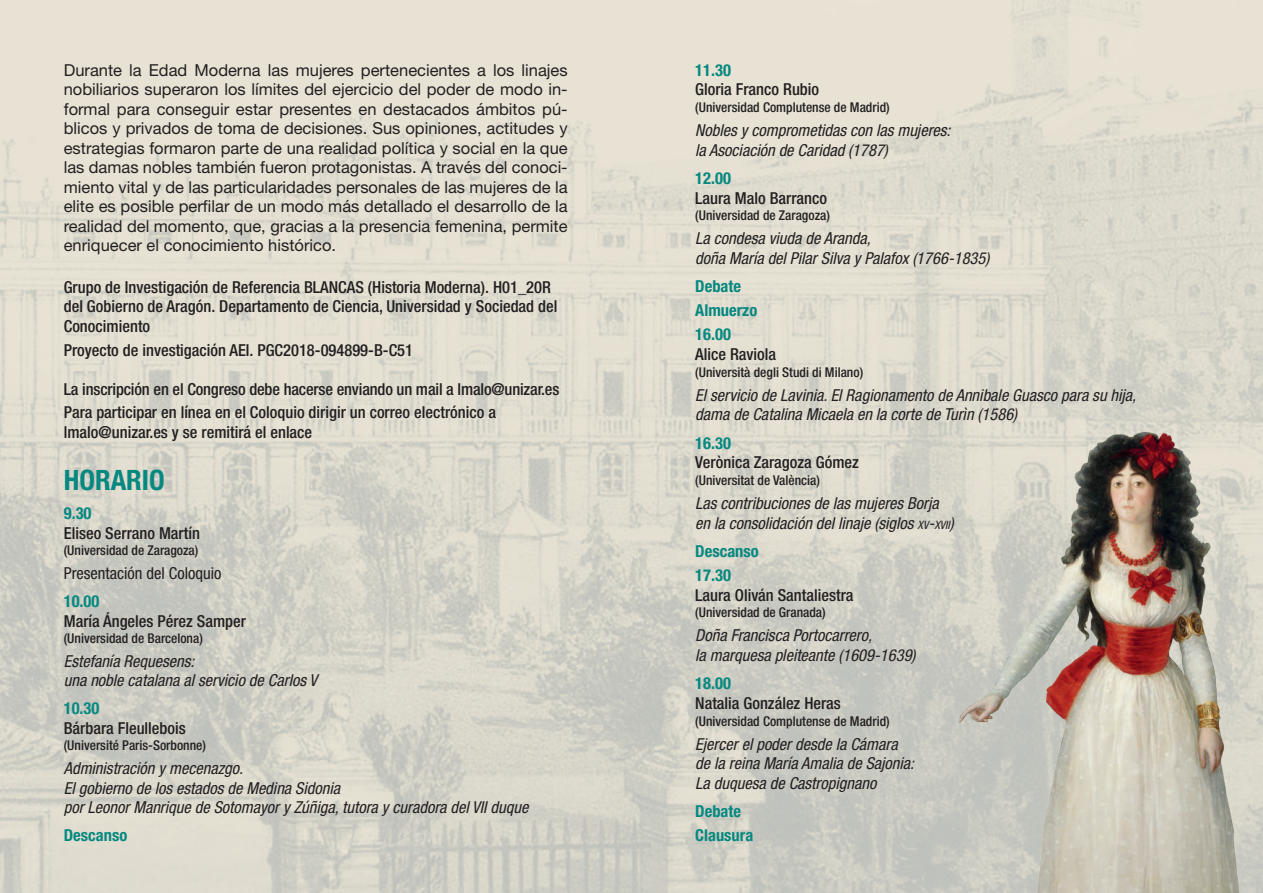
<style>
.page{position:relative;width:1263px;height:893px;background:#fff}
.page>*{position:absolute;margin:0;border:0;box-sizing:border-box;transform-origin:0 0}
.t1{font:700 condensed 28.05px "Helvetica Neue LT Std";color:#058880}
.t2{font:italic condensed 16.5px/19.6px "Helvetica Neue LT Std";color:#231f20}
.t3{font:16.5px/19.5px "Helvetica Neue LT Std";color:#231f20;text-align:justify}
.t4{font:500 condensed 16.5px/19.5px "Helvetica Neue LT Std";color:#231f20}
.t5{font:700 condensed 16.5px/24px "Helvetica Neue LT Std";color:#058880}
.t6{font:condensed 16.5px "Helvetica Neue LT Std";color:#231f20}
.t7{font:500 condensed 13.5px "Helvetica Neue LT Std";color:#231f20}
.s1{font-size:11.55px}
.s2{font-style:inherit}
</style>
<div class="page">
<img style="left:947px;top:406px;width:316px;height:487px">
<p class="t3" style="left:64px;top:60px;width:505px">Durante la Edad Moderna las mujeres pertenecientes a los linajes nobiliarios superaron los límites del ejercicio del poder de modo in&shy;formal para conseguir estar presentes en destacados ámbitos pú&shy;blicos y privados de toma de decisiones. Sus opiniones, actitudes y estrategias formaron parte de una realidad política y social en la que las damas nobles también fueron protagonistas. A través del conoci&shy;miento vital y de las particularidades personales de las mujeres de la elite es posible perfilar de un modo más detallado el desarrollo de la realidad del momento, que, gracias a la presencia femenina, permite enriquecer el conocimiento histórico.</p>
<p class="t4" style="left:64px;top:277px;width:495px">Grupo de Investigación de Referencia BLANCAS (Historia Moderna). H01_20R del Gobierno de Aragón. Departamento de Ciencia, Universidad y Sociedad del<br>Conocimiento</p>
<p class="t4" style="left:64px;top:340px;width:351px">Proyecto de investigación AEI. PGC2018-094899-B-C51</p>
<p class="t4" style="left:64px;top:377px;width:497px;line-height:23.7px">La inscripción en el Congreso debe hacerse enviando un mail a lmalo@unizar.es<br>Para participar en línea en el Coloquio dirigir un correo electrónico a</p>
<p class="t4" style="left:64px;top:422px;width:250px">lmalo@unizar.es y se remitirá el enlace</p>
<h1 class="t1" style="left:64px;top:463px;width:103px">HORARIO</h1>
<p class="t5" style="left:64px;top:501px;width:29px">9.30</p>
<p class="t4" style="left:64px;top:523px;width:138px">Eliseo Serrano Martín</p>
<p class="t7" style="left:64px;top:542px;width:136px">(Universidad de Zaragoza)</p>
<p class="t6" style="left:64px;top:564px;width:159px">Presentación del Coloquio</p>
<p class="t5" style="left:64px;top:589px;width:37px">10.00</p>
<p class="t4" style="left:64px;top:611px;width:184px">María Ángeles Pérez Samper</p>
<p class="t7" style="left:64px;top:630px;width:141px">(Universidad de Barcelona)</p>
<p class="t2" style="left:64px;top:652px;width:255px">Estefanía Requesens:<br>una noble catalana al servicio de Carlos V</p>
<p class="t5" style="left:64px;top:696px;width:37px">10.30</p>
<p class="t4" style="left:64px;top:718px;width:124px">Bárbara Fleullebois</p>
<p class="t7" style="left:64px;top:737px;width:144px">(Université Paris-Sorbonne)</p>
<p class="t2" style="left:64px;top:759px;width:466px">Administración y mecenazgo.<br>El gobierno de los estados de Medina Sidonia<br>por Leonor Manrique de Sotomayor y Zúñiga, tutora y curadora del VII duque</p>
<p class="t5" style="left:64px;top:823px;width:65px">Descanso</p>
<p class="t5" style="left:695px;top:57px;width:37px">11.30</p>
<p class="t4" style="left:695px;top:79px;width:125px">Gloria Franco Rubio</p>
<p class="t7" style="left:695px;top:99px;width:196px">(Universidad Complutense de Madrid)</p>
<p class="t2" style="left:695px;top:121px;width:257px">Nobles y comprometidas con las mujeres: la Asociación de Caridad (1787)</p>
<p class="t5" style="left:695px;top:166px;width:37px">12.00</p>
<p class="t4" style="left:695px;top:188px;width:133px">Laura Malo Barranco</p>
<p class="t7" style="left:695px;top:207px;width:136px">(Universidad de Zaragoza)</p>
<p class="t2" style="left:695px;top:229px;width:296px">La condesa viuda de Aranda,<br>doña María del Pilar Silva y Palafox (1766-1835)</p>
<p class="t5" style="left:695px;top:274px;width:63px">Debate<br>Almuerzo<br>16.00</p>
<p class="t4" style="left:695px;top:344px;width:82px">Alice Raviola</p>
<p class="t7" style="left:695px;top:364px;width:169px">(Università degli Studi di Milano)</p>
<p class="t2" style="left:695px;top:385px;width:442px">El servicio de Lavinia. El Ragionamento de Annibale Guasco para su hija, dama de Catalina Micaela en la corte de Turìn (1586)</p>
<p class="t5" style="left:695px;top:430px;width:37px">16.30</p>
<p class="t4" style="left:695px;top:452px;width:165px">Verònica Zaragoza Gómez</p>
<p class="t7" style="left:695px;top:472px;width:126px">(Universitat de València)</p>
<p class="t2" style="left:695px;top:494px;width:260px">Las contribuciones de las mujeres Borja en la consolidación del linaje (siglos <span class="s1">XV</span><span class="s2">-</span><span class="s1">XVII</span><span class="s2">)</span></p>
<p class="t5" style="left:695px;top:539px;width:65px">Descanso<br>17.30</p>
<p class="t4" style="left:695px;top:585px;width:160px">Laura Oliván Santaliestra</p>
<p class="t7" style="left:695px;top:604px;width:132px">(Universidad de Granada)</p>
<p class="t2" style="left:695px;top:626px;width:222px">Doña Francisca Portocarrero,<br>la marquesa pleiteante (1609-1639)</p>
<p class="t5" style="left:695px;top:671px;width:37px">18.00</p>
<p class="t4" style="left:695px;top:693px;width:147px">Natalia González Heras</p>
<p class="t7" style="left:695px;top:713px;width:196px">(Universidad Complutense de Madrid)</p>
<p class="t2" style="left:695px;top:734px;width:220px">Ejercer el poder desde la Cámara de la reina María Amalia de Sajonia:<br>La duquesa de Castropignano</p>
<p class="t5" style="left:695px;top:799px;width:60px">Debate<br>Clausura</p>
</div>
